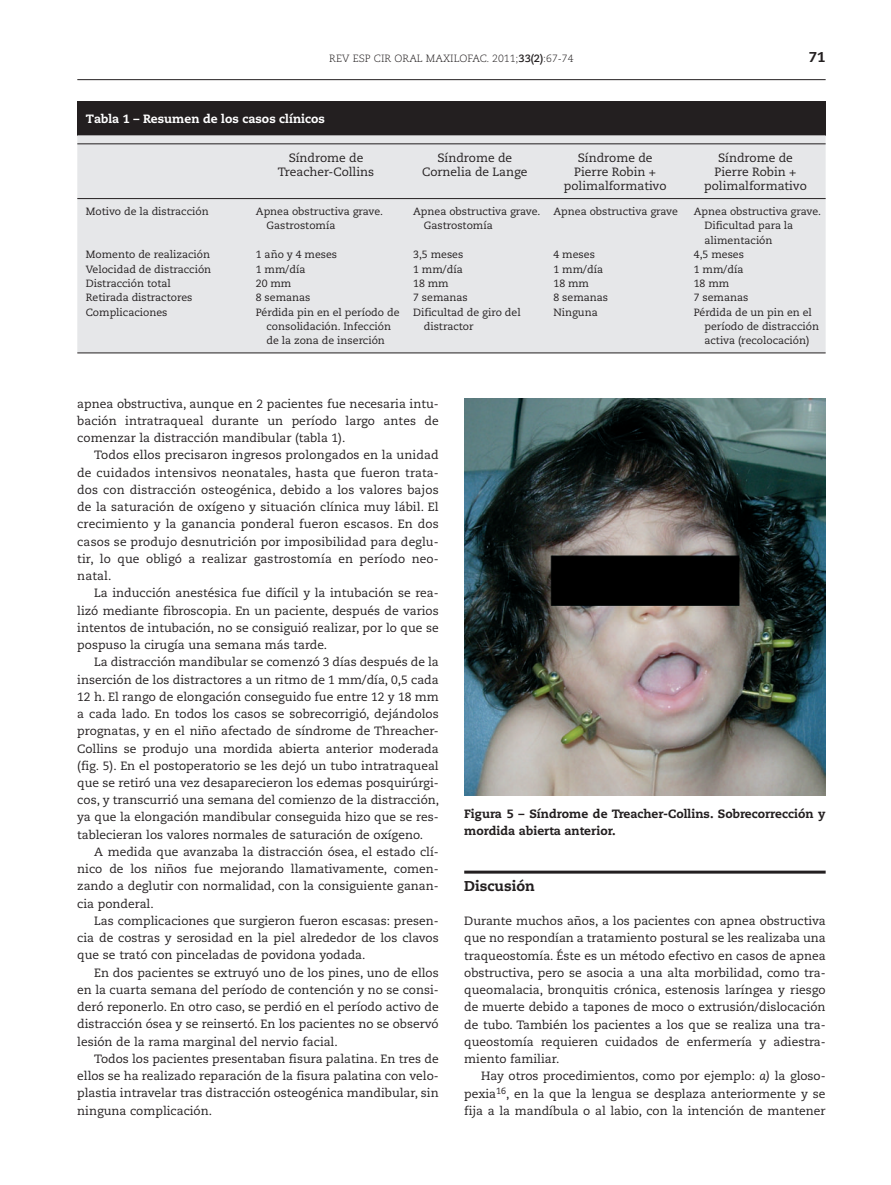
<style>
.page{position:relative;width:891px;height:1185px;background:#fff}
.page>*{position:absolute;margin:0;border:0;box-sizing:border-box;transform-origin:0 0}
.t1{font:800 14.25px "Caecilia LT Std";color:#231f20}
.t2{font:12px/17.2px "Caecilia LT Std";color:#231f20;text-align:justify}
.t3{font:800 12px/17.2px "Caecilia LT Std";color:#231f20}
.t4{font:800 12px "Caecilia LT Std";color:#fff}
.t5{font:10.5px/14.2px "Caecilia LT Std";color:#231f20}
.t6{font:300 10.5px "Caecilia LT Std";color:#231f20}
.s1{font-weight:700}
.s2{font-style:italic}
</style>
<div class="page">
<hr style="left:77px;top:79px;width:749px;height:1px;background:#231f20">
<hr style="left:464px;top:871px;width:362px;height:3px;background:#231f20">
<div style="left:77px;top:101px;width:749px;height:34px;background:#231f20"></div>
<div style="left:77px;top:135px;width:749px;height:218px;background:#e6e7e9"></div>
<hr style="left:77px;top:143px;width:749px;height:1px;background:#231f20">
<hr style="left:77px;top:198px;width:749px;height:1px;background:#231f20">
<hr style="left:77px;top:353px;width:749px;height:1px;background:#231f20">
<img style="left:464px;top:399px;width:362px;height:397px">
<p class="t6" style="left:329px;top:54px;width:246px">REV ESP CIR ORAL MAXILOFAC. 2011;<span class="s1">33(2)</span>:67-74</p>
<p class="t1" style="left:809px;top:51px;width:18px">71</p>
<p class="t4" style="left:86px;top:114px;width:241px">Tabla 1 – Resumen de los casos clínicos</p>
<p class="t2" style="left:278px;top:151px;width:98px;line-height:14.2px;text-align:center">Síndrome de<br>Treacher-Collins</p>
<p class="t2" style="left:422px;top:151px;width:107px;line-height:14.2px;text-align:center">Síndrome de<br>Cornelia de Lange</p>
<p class="t2" style="left:564px;top:151px;width:104px;line-height:14.2px;text-align:center">Síndrome de<br>Pierre Robin + polimalformativo</p>
<p class="t2" style="left:704px;top:151px;width:104px;line-height:14.2px;text-align:center">Síndrome de<br>Pierre Robin + polimalformativo</p>
<p class="t5" style="left:86px;top:205px;width:124px">Motivo de la distracción</p>
<p class="t5" style="left:267px;top:205px;width:118px;text-indent:-11px">Apnea obstructiva grave.<br>Gastrostomía</p>
<p class="t5" style="left:424px;top:205px;width:118px;text-indent:-11px">Apnea obstructiva grave.<br>Gastrostomía</p>
<p class="t5" style="left:554px;top:205px;width:126px">Apnea obstructiva grave</p>
<p class="t5" style="left:704px;top:205px;width:118px;text-indent:-11px">Apnea obstructiva grave.<br>Dificultad para la alimentación</p>
<p class="t5" style="left:86px;top:248px;width:126px">Momento de realización</p>
<p class="t5" style="left:256px;top:248px;width:83px">1 año y 4 meses</p>
<p class="t5" style="left:413px;top:248px;width:52px">3,5 meses</p>
<p class="t5" style="left:554px;top:248px;width:43px">4 meses</p>
<p class="t5" style="left:694px;top:248px;width:52px">4,5 meses</p>
<p class="t5" style="left:86px;top:263px;width:127px">Velocidad de distracción</p>
<p class="t5" style="left:256px;top:263px;width:51px">1 mm/día</p>
<p class="t5" style="left:413px;top:263px;width:51px">1 mm/día</p>
<p class="t5" style="left:554px;top:263px;width:51px">1 mm/día</p>
<p class="t5" style="left:694px;top:263px;width:51px">1 mm/día</p>
<p class="t5" style="left:86px;top:277px;width:86px">Distracción total</p>
<p class="t5" style="left:256px;top:277px;width:37px">20 mm</p>
<p class="t5" style="left:413px;top:277px;width:37px">18 mm</p>
<p class="t5" style="left:554px;top:277px;width:37px">18 mm</p>
<p class="t5" style="left:694px;top:277px;width:37px">18 mm</p>
<p class="t5" style="left:86px;top:291px;width:108px">Retirada distractores</p>
<p class="t5" style="left:256px;top:291px;width:56px">8 semanas</p>
<p class="t5" style="left:413px;top:291px;width:56px">7 semanas</p>
<p class="t5" style="left:553px;top:291px;width:56px">8 semanas</p>
<p class="t5" style="left:694px;top:291px;width:56px">7 semanas</p>
<p class="t5" style="left:86px;top:306px;width:83px">Complicaciones</p>
<p class="t5" style="left:256px;top:306px;width:145px;text-align:center">Pérdida pin en el período de consolidación. Infección<br>de la zona de inserción</p>
<p class="t5" style="left:424px;top:306px;width:98px;text-indent:-11px">Dificultad de giro del distractor</p>
<p class="t5" style="left:553px;top:306px;width:46px">Ninguna</p>
<p class="t5" style="left:704px;top:306px;width:116px;text-indent:-11px">Pérdida de un pin en el período de distracción activa (recolocación)</p>
<p class="t2" style="left:77px;top:396px;width:363px">apnea obstructiva, aunque en 2 pacientes fue necesaria intu&shy;bación intratraqueal durante un período largo antes de comenzar la distracción mandibular (tabla 1).</p>
<p class="t2" style="left:77px;top:448px;width:363px;text-indent:17px">Todos ellos precisaron ingresos prolongados en la unidad de cuidados intensivos neonatales, hasta que fueron trata&shy;dos con distracción osteogénica, debido a los valores bajos de la saturación de oxígeno y situación clínica muy lábil. El crecimiento y la ganancia ponderal fueron escasos. En dos casos se produjo desnutrición por imposibilidad para deglu&shy;tir, lo que obligó a realizar gastrostomía en período neo&shy;natal.</p>
<p class="t2" style="left:77px;top:585px;width:363px;text-indent:17px">La inducción anestésica fue difícil y la intubación se rea&shy;lizó mediante fibroscopia. En un paciente, después de varios intentos de intubación, no se consiguió realizar, por lo que se pospuso la cirugía una semana más tarde.</p>
<p class="t2" style="left:77px;top:654px;width:363px;text-indent:17px">La distracción mandibular se comenzó 3 días después de la inserción de los distractores a un ritmo de 1 mm/día, 0,5 cada 12 h. El rango de elongación conseguido fue entre 12 y 18 mm a cada lado. En todos los casos se sobrecorrigió, dejándolos prognatas, y en el niño afectado de síndrome de Threacher-Collins se produjo una mordida abierta anterior moderada (fig. 5). En el postoperatorio se les dejó un tubo intratraqueal que se retiró una vez desaparecieron los edemas posquirúrgi&shy;cos, y transcurrió una semana del comienzo de la distracción, ya que la elongación mandibular conseguida hizo que se res&shy;tablecieran los valores normales de saturación de oxígeno.</p>
<p class="t2" style="left:77px;top:844px;width:363px;text-indent:17px">A medida que avanzaba la distracción ósea, el estado clí&shy;nico de los niños fue mejorando llamativamente, comen&shy;zando a deglutir con normalidad, con la consiguiente ganan&shy;cia ponderal.</p>
<p class="t2" style="left:77px;top:913px;width:363px;text-indent:17px">Las complicaciones que surgieron fueron escasas: presen&shy;cia de costras y serosidad en la piel alrededor de los clavos que se trató con pinceladas de povidona yodada.</p>
<p class="t2" style="left:77px;top:965px;width:363px;text-indent:17px">En dos pacientes se extruyó uno de los pines, uno de ellos en la cuarta semana del período de contención y no se consi&shy;deró reponerlo. En otro caso, se perdió en el período activo de distracción ósea y se reinsertó. En los pacientes no se observó lesión de la rama marginal del nervio facial.</p>
<p class="t2" style="left:77px;top:1051px;width:363px;text-indent:17px">Todos los pacientes presentaban fisura palatina. En tres de ellos se ha realizado reparación de la fisura palatina con velo&shy;plastia intravelar tras distracción osteogénica mandibular, sin ninguna complicación.</p>
<p class="t3" style="left:464px;top:806px;width:363px">Figura 5 – Síndrome de Treacher-Collins. Sobrecorrección y mordida abierta anterior.</p>
<p class="t1" style="left:464px;top:880px;width:72px">Discusión</p>
<p class="t2" style="left:464px;top:913px;width:363px">Durante muchos años, a los pacientes con apnea obstructiva que no respondían a tratamiento postural se les realizaba una traqueostomía. Éste es un método efectivo en casos de apnea obstructiva, pero se asocia a una alta morbilidad, como tra&shy;queomalacia, bronquitis crónica, estenosis laríngea y riesgo de muerte debido a tapones de moco o extrusión/dislocación de tubo. También los pacientes a los que se realiza una tra&shy;queostomía requieren cuidados de enfermería y adiestra&shy;miento familiar.</p>
<p class="t2" style="left:464px;top:1068px;width:363px;text-indent:17px">Hay otros procedimientos, como por ejemplo: <span class="s2">a)</span> la gloso&shy;pexia<sup>16</sup>, en la que la lengua se desplaza anteriormente y se fija a la mandíbula o al labio, con la intención de mantener</p>
</div>
